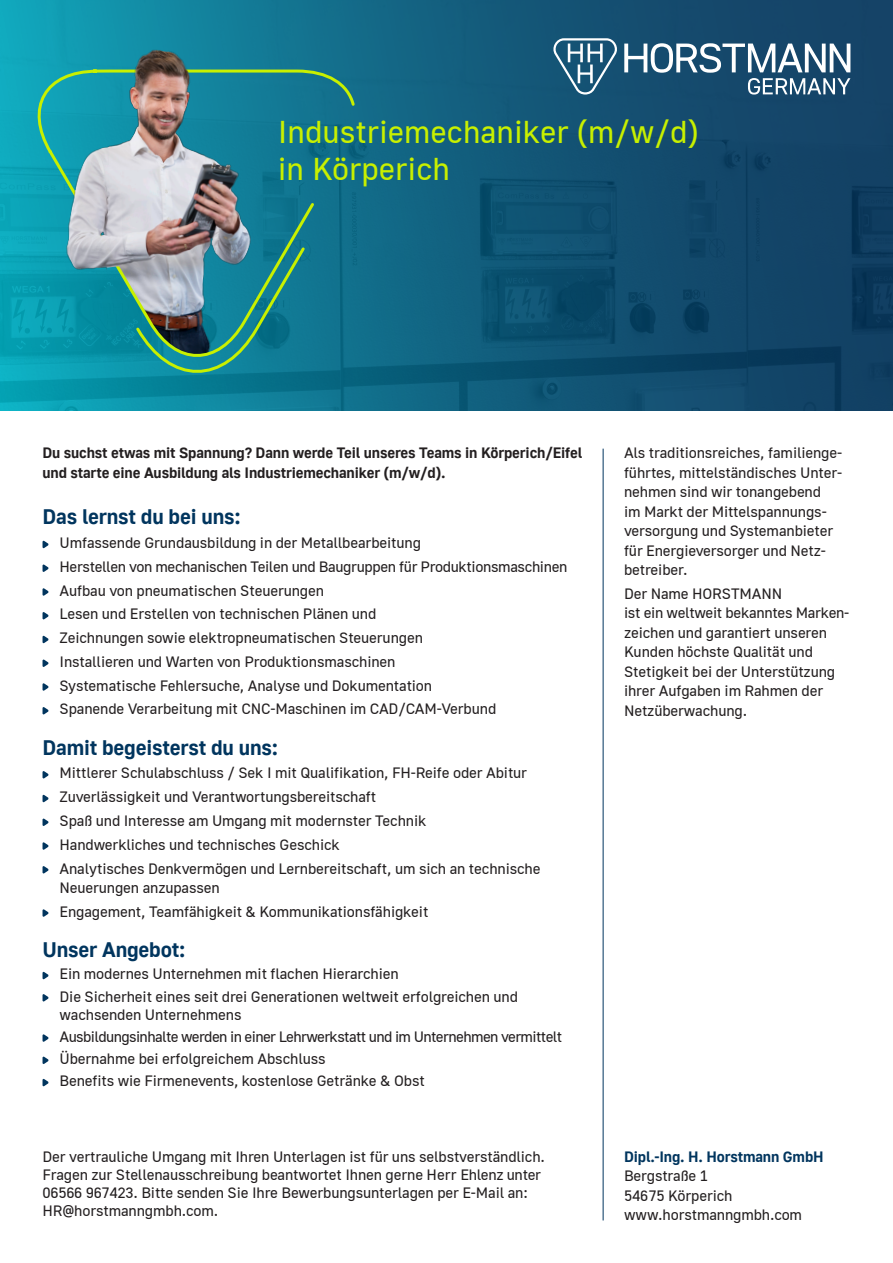
<style>
.page{position:relative;width:893px;height:1263px;background:#fff}
.page>*{position:absolute;margin:0;border:0;box-sizing:border-box;transform-origin:0 0}
.Titel_21pt{font:31.5px/37.5px "Golos UI";color:#c8f000}
.Headline_14pt{font:700 21px "Golos UI";letter-spacing:-.01em;color:#01355e}
.Copy_10pt{font:15px/19.5px "Golos UI";letter-spacing:-.01em;color:#231f20}
.Stellenanzeige_10pt{font:700 15px/19.5px "Golos UI";letter-spacing:-.01em;color:#231f20}
.Copy_10pt-2{font:15px "Golos UI";letter-spacing:-.04em;color:#231f20}
.s1{font-weight:700;color:#01355e}
</style>
<div class="page">
<svg style="left:0;top:0;width:893px;height:410px;background:#105a79"></svg>
<svg style="left:24px;top:68px;width:333px;height:303px;background:#2e8d9c"></svg>
<svg style="left:134px;top:245px;width:173px;height:140px;background:#3b878c"></svg>
<img style="left:104px;top:22px;width:101px;height:149px">
<img style="left:56px;top:190px;width:67px;height:82px">
<hr style="left:603px;top:449px;width:1px;height:771px;background:#01355e">
<svg style="left:43px;top:540px;width:6px;height:8px"></svg>
<svg style="left:43px;top:564px;width:6px;height:8px"></svg>
<svg style="left:43px;top:588px;width:6px;height:8px"></svg>
<svg style="left:43px;top:612px;width:6px;height:8px"></svg>
<svg style="left:43px;top:635px;width:6px;height:8px"></svg>
<svg style="left:43px;top:659px;width:6px;height:8px"></svg>
<svg style="left:43px;top:683px;width:6px;height:8px"></svg>
<svg style="left:43px;top:707px;width:6px;height:8px"></svg>
<svg style="left:43px;top:771px;width:6px;height:8px"></svg>
<svg style="left:43px;top:794px;width:6px;height:8px"></svg>
<svg style="left:43px;top:818px;width:6px;height:8px"></svg>
<svg style="left:43px;top:842px;width:6px;height:8px"></svg>
<svg style="left:43px;top:866px;width:6px;height:8px"></svg>
<svg style="left:43px;top:909px;width:6px;height:8px"></svg>
<svg style="left:43px;top:971px;width:6px;height:8px"></svg>
<svg style="left:43px;top:994px;width:6px;height:8px"></svg>
<svg style="left:43px;top:1034px;width:6px;height:8px"></svg>
<svg style="left:43px;top:1056px;width:6px;height:8px"></svg>
<svg style="left:43px;top:1078px;width:6px;height:8px"></svg>
<svg style="left:553px;top:38px;width:297px;height:57px"></svg>
<p class="Titel_21pt" style="left:278px;top:113px;width:423px">Industriemechaniker (m/w/d) in Körperich</p>
<p class="Stellenanzeige_10pt" style="left:43px;top:443px;width:541px">Du suchst etwas mit Spannung? Dann werde Teil unseres Teams in Körperich/Eifel und starte eine Ausbildung als Industriemechaniker (m/w/d).</p>
<p class="Headline_14pt" style="left:43px;top:505px;width:200px">Das lernst du bei uns:</p>
<p class="Copy_10pt" style="left:60px;top:533px;width:363px">Umfassende Grundausbildung in der Metallbearbeitung</p>
<p class="Copy_10pt" style="left:60px;top:557px;width:509px">Herstellen von mechanischen Teilen und Baugruppen für Produktionsmaschinen</p>
<p class="Copy_10pt" style="left:60px;top:580px;width:266px">Aufbau von pneumatischen Steuerungen</p>
<p class="Copy_10pt" style="left:60px;top:604px;width:318px">Lesen und Erstellen von technischen Plänen und</p>
<p class="Copy_10pt" style="left:60px;top:628px;width:365px">Zeichnungen sowie elektropneumatischen Steuerungen</p>
<p class="Copy_10pt" style="left:60px;top:652px;width:337px">Installieren und Warten von Produktionsmaschinen</p>
<p class="Copy_10pt" style="left:60px;top:675px;width:374px">Systematische Fehlersuche, Analyse und Dokumentation</p>
<p class="Copy_10pt" style="left:60px;top:699px;width:438px">Spanende Verarbeitung mit CNC-Maschinen im CAD/CAM-Verbund</p>
<p class="Headline_14pt" style="left:43px;top:735px;width:237px">Damit begeisterst du uns:</p>
<p class="Copy_10pt" style="left:60px;top:763px;width:469px">Mittlerer Schulabschluss / Sek I mit Qualifikation, FH-Reife oder Abitur</p>
<p class="Copy_10pt" style="left:60px;top:787px;width:318px">Zuverlässigkeit und Verantwortungsbereitschaft</p>
<p class="Copy_10pt" style="left:60px;top:811px;width:368px">Spaß und Interesse am Umgang mit modernster Technik</p>
<p class="Copy_10pt" style="left:60px;top:835px;width:282px">Handwerkliches und technisches Geschick</p>
<p class="Copy_10pt" style="left:60px;top:858px;width:483px">Analytisches Denkvermögen und Lernbereitschaft, um sich an technische<br>Neuerungen anzupassen</p>
<p class="Copy_10pt" style="left:60px;top:902px;width:370px">Engagement, Teamfähigkeit &amp; Kommunikationsfähigkeit</p>
<p class="Headline_14pt" style="left:43px;top:937px;width:145px">Unser Angebot:</p>
<p class="Copy_10pt" style="left:60px;top:964px;width:341px">Ein modernes Unternehmen mit flachen Hierarchien</p>
<p class="Copy_10pt" style="left:60px;top:987px;width:460px;line-height:18px">Die Sicherheit eines seit drei Generationen weltweit erfolgreichen und wachsenden Unternehmens</p>
<p class="Copy_10pt-2" style="left:60px;top:1028px;width:504px">Ausbildungsinhalte werden in einer Lehrwerkstatt und im Unternehmen vermittelt</p>
<p class="Copy_10pt" style="left:60px;top:1049px;width:268px">Übernahme bei erfolgreichem Abschluss</p>
<p class="Copy_10pt" style="left:60px;top:1071px;width:367px">Benefits wie Firmenevents, kostenlose Getränke &amp; Obst</p>
<p class="Copy_10pt" style="left:43px;top:1147px;width:504px;line-height:18px">Der vertrauliche Umgang mit Ihren Unterlagen ist für uns selbstverständlich.<br>Fragen zur Stellenausschreibung beantwortet Ihnen gerne Herr Ehlenz unter 06566 967423. Bitte senden Sie Ihre Bewerbungsunterlagen per E-Mail an:<br>HR@horstmanngmbh.com.</p>
<p class="Copy_10pt" style="left:624px;top:443px;width:220px">Als traditionsreiches, familienge&shy;führtes, mittelständisches Unter&shy;nehmen sind wir tonangebend<br>im Markt der Mittelspannungs&shy;versorgung und Systemanbieter für Energieversorger und Netz&shy;betreiber.</p>
<p class="Copy_10pt" style="left:624px;top:584px;width:227px">Der Name HORSTMANN<br>ist ein weltweit bekanntes Marken&shy;zeichen und garantiert unseren<br>Kunden höchste Qualität und<br>Stetigkeit bei der Unterstützung ihrer Aufgaben im Rahmen der<br>Netzüberwachung.</p>
<p class="Copy_10pt" style="left:624px;top:1147px;width:201px"><span class="s1">Dipl.-Ing. H. Horstmann GmbH<br></span>Bergstraße 1<br>54675 Körperich www.horstmanngmbh.com</p>
</div>
